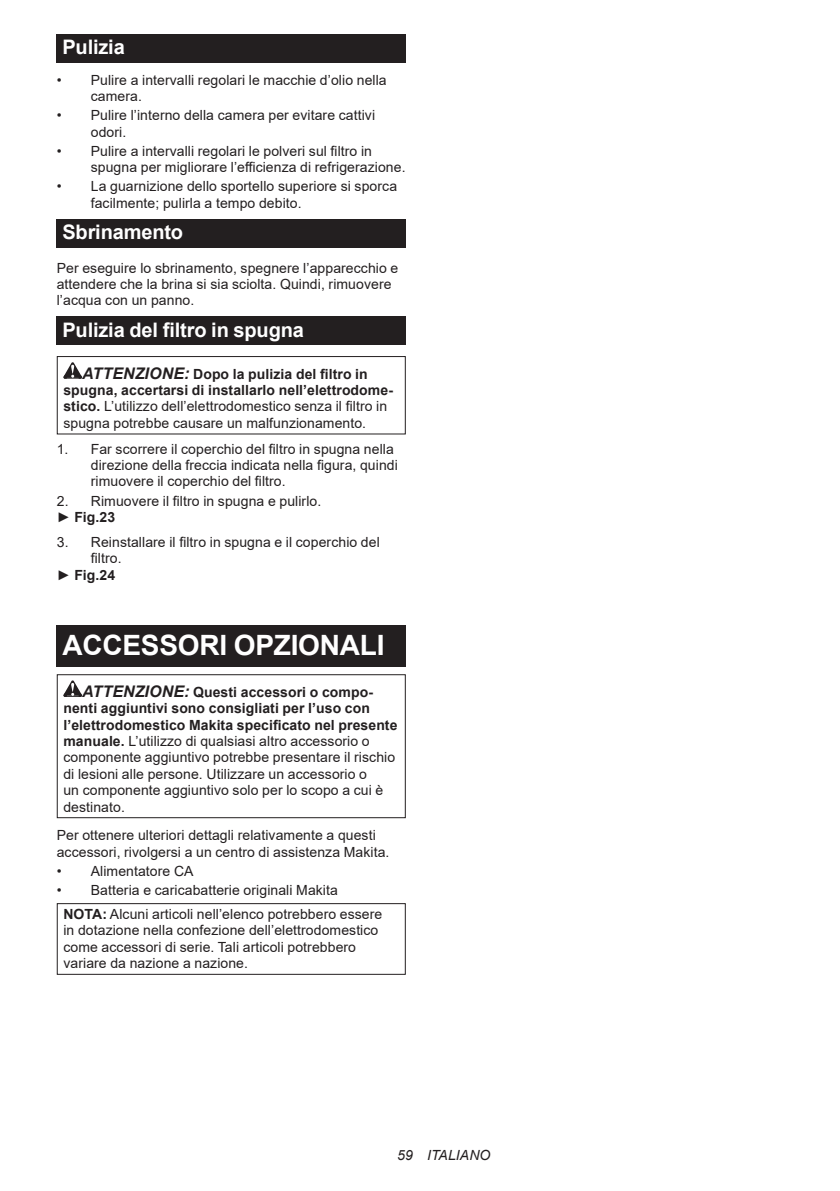
<style>
.page{position:relative;width:840px;height:1191px;background:#fff}
.page>*{position:absolute;margin:0;border:0;box-sizing:border-box;transform-origin:0 0}
.t1{font:700 28px "Arial";letter-spacing:-.01em;color:#fff}
.t2{font:700 20px "Arial";letter-spacing:-.01em;color:#fff}
.t3{font:14px/16.4px "Arial";letter-spacing:.005em;color:#231f20}
.t4{font:italic 14px "Arial";letter-spacing:.005em;color:#231f20}
.t5{font:700 14px "Arial";color:#231f20}
.s1{font-weight:700;font-style:italic;font-size:16px}
.s2{font-weight:700}
.s3{font-weight:400}
</style>
<div class="page">
<div style="left:57px;top:34px;width:348px;height:29px;background:#231f20"></div>
<div style="left:57px;top:219px;width:348px;height:29px;background:#231f20"></div>
<div style="left:57px;top:317px;width:348px;height:28px;background:#231f20"></div>
<svg style="left:63px;top:362px;width:19px;height:17px"></svg>
<div style="left:57px;top:356px;width:348px;height:78px;border:1px solid #231f20"></div>
<div style="left:57px;top:625px;width:348px;height:41px;background:#231f20"></div>
<svg style="left:63px;top:680px;width:19px;height:17px"></svg>
<div style="left:57px;top:674px;width:348px;height:144px;border:1px solid #231f20"></div>
<div style="left:57px;top:903px;width:348px;height:71px;border:1px solid #231f20"></div>
<h2 class="t2" style="left:62px;top:33px;width:64px">Pulizia</h2>
<p class="t3" style="left:91px;top:71px;width:297px;text-indent:-34px">• Pulire a intervalli regolari le macchie d’olio nella camera.</p>
<p class="t3" style="left:91px;top:107px;width:286px;text-indent:-34px">• Pulire l’interno della camera per evitare cattivi odori.</p>
<p class="t3" style="left:91px;top:143px;width:316px;text-indent:-34px">• Pulire a intervalli regolari le polveri sul filtro in spugna per migliorare l’efficienza di refrigerazione.</p>
<p class="t3" style="left:91px;top:178px;width:307px;text-indent:-34px">• La guarnizione dello sportello superiore si sporca facilmente; pulirla a tempo debito.</p>
<h2 class="t2" style="left:62px;top:218px;width:122px">Sbrinamento</h2>
<p class="t3" style="left:57px;top:259px;width:343px">Per eseguire lo sbrinamento, spegnere l’apparecchio e attendere che la brina si sia sciolta. Quindi, rimuovere l’acqua con un panno.</p>
<h2 class="t2" style="left:62px;top:315px;width:243px">Pulizia del filtro in spugna</h2>
<p class="t3" style="left:63px;top:365px;width:331px;text-indent:19px"><span class="s1">ATTENZIONE:</span> <span class="s2">Dopo la pulizia del filtro in spugna, accertarsi di installarlo nell’elettrodome&shy;stico.</span> L’utilizzo dell’elettrodomestico senza il filtro in spugna potrebbe causare un malfunzionamento.</p>
<p class="t3" style="left:91px;top:440px;width:308px;text-indent:-34px">1. Far scorrere il coperchio del filtro in spugna nella direzione della freccia indicata nella figura, quindi rimuovere il coperchio del filtro.</p>
<p class="t3" style="left:57px;top:492px;width:266px">2. Rimuovere il filtro in spugna e pulirlo. ► <span class="s2">Fig.23</span></p>
<p class="t3" style="left:57px;top:534px;width:324px">3. Reinstallare il filtro in spugna e il coperchio del</p>
<p class="t3" style="left:91px;top:550px;width:32px">filtro.</p>
<p class="t5" style="left:57px;top:565px;width:60px"><span class="s3">►</span> Fig.24</p>
<h1 class="t1" style="left:62px;top:625px;width:323px">ACCESSORI OPZIONALI</h1>
<p class="t3" style="left:63px;top:683px;width:335px;text-indent:19px"><span class="s1">ATTENZIONE:</span> <span class="s2">Questi accessori o compo&shy;nenti aggiuntivi sono consigliati per l’uso con l’elettrodomestico Makita specificato nel presente manuale.</span> L’utilizzo di qualsiasi altro accessorio o componente aggiuntivo potrebbe presentare il rischio di lesioni alle persone. Utilizzare un accessorio o<br>un componente aggiuntivo solo per lo scopo a cui è destinato.</p>
<p class="t3" style="left:57px;top:827px;width:334px">Per ottenere ulteriori dettagli relativamente a questi accessori, rivolgersi a un centro di assistenza Makita.</p>
<p class="t3" style="left:57px;top:862px;width:138px">• Alimentatore CA</p>
<p class="t3" style="left:63px;top:878px;width:320px;line-height:23.8px;text-indent:-7px">• Batteria e caricabatterie originali Makita<br><span class="s2">NOTA:</span> Alcuni articoli nell’elenco potrebbero essere</p>
<p class="t3" style="left:63px;top:922px;width:316px">in dotazione nella confezione dell’elettrodomestico come accessori di serie. Tali articoli potrebbero variare da nazione a nazione.</p>
<p class="t4" style="left:397px;top:1146px;width:17px">59</p>
<p class="t4" style="left:427px;top:1146px;width:65px">ITALIANO</p>
</div>
